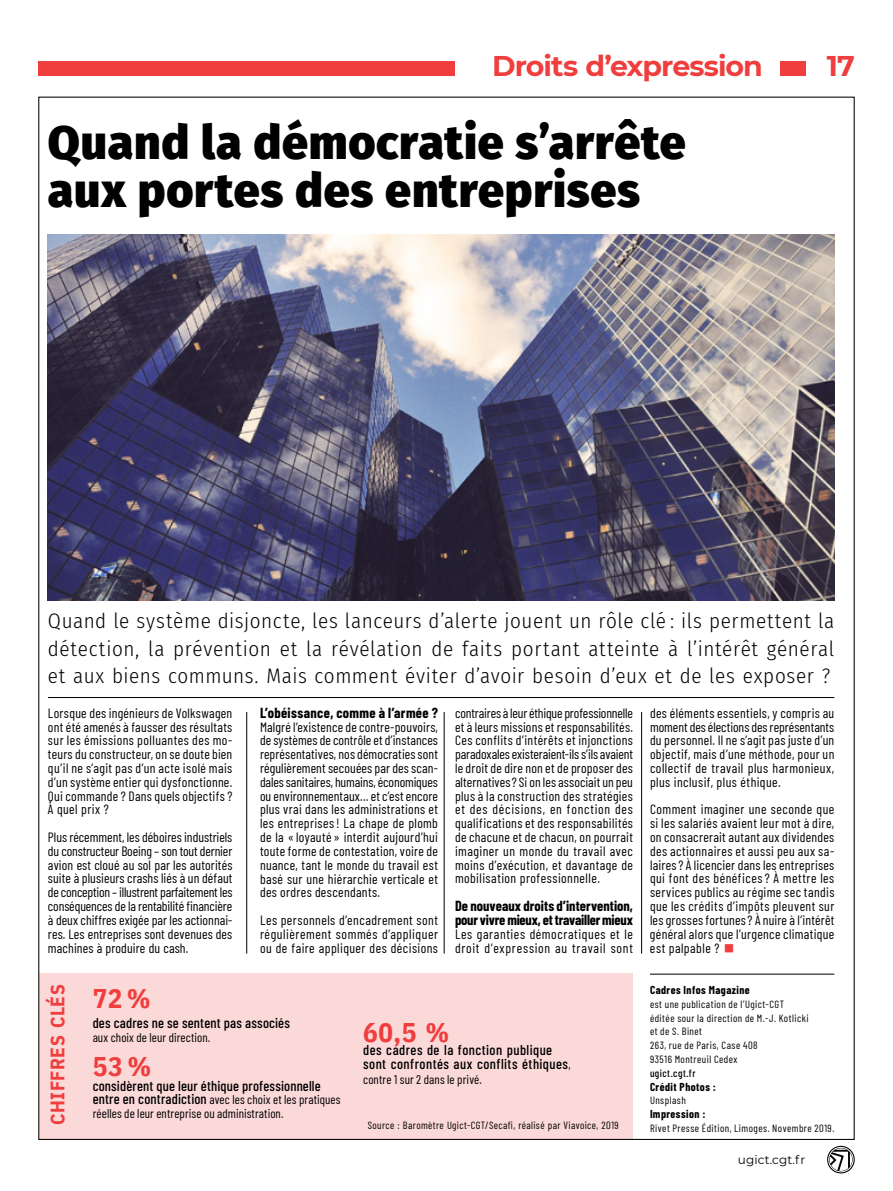
<style>
.page{position:relative;width:893px;height:1191px;background:#fff}
.page>*{position:absolute;margin:0;border:0;box-sizing:border-box;transform-origin:0 0}
.t1{font:900 46.5px/48.3px "Fira Sans";letter-spacing:.015em;color:#000}
.t2{font:700 28.5px "Montserrat";letter-spacing:-.03em;color:#f03e3e}
.t3{font:700 27px "IBM Plex Sans Cond";color:#f03e3e}
.t4{font:300 21px/27.6px "Fira Sans Condensed";letter-spacing:.03em;color:#000;text-align:justify}
.t5{font:700 19.5px "IBM Plex Sans Cond";letter-spacing:.025em;color:#f03e3e}
.t6{font:500 14.25px/13.8px "Barlow Condensed";letter-spacing:.02em;color:#000}
.t7{font:700 14.25px/13.8px "Barlow Condensed";color:#000}
.t8{font:700 14.25px "Barlow Condensed";letter-spacing:.025em;color:#000}
.t9{font:13.5px/13.8px "Barlow Condensed";letter-spacing:.03em;color:#000;text-align:justify}
.t10{font:13.5px/13.8px "Barlow Condensed";letter-spacing:.05em;color:#000}
.t11{font:12.6px/13.8px "Barlow Condensed";letter-spacing:.005em;color:#000}
.t12{font:12px "Montserrat";letter-spacing:.01em;color:#000}
.t13{font:700 11.25px "Barlow Condensed";letter-spacing:.04em;color:#000}
.t14{font:10.5px/13.8px "Barlow Condensed";letter-spacing:.045em;color:#000}
.t15{font:500 10.5px "Barlow Condensed";letter-spacing:.045em;color:#000}
.s1{font-weight:500;font-size:14.25px}
.s2{font-weight:400;font-size:12.6px}
.s3{font-family:"Montserrat";font-size:21px;color:#f03e3e}
</style>
<div class="page">
<div style="left:39px;top:973px;width:594px;height:165px;background:#fcd9d9"></div>
<img style="left:48px;top:235px;width:786px;height:366px">
<div style="left:38px;top:62px;width:417px;height:14px;background:#f03e3e"></div>
<div style="left:780px;top:62px;width:26px;height:14px;background:#f03e3e"></div>
<hr style="left:48px;top:697px;width:786px;height:1px;background:#000">
<hr style="left:246px;top:712px;width:1px;height:241px;background:#000">
<hr style="left:444px;top:712px;width:1px;height:241px;background:#000">
<hr style="left:641px;top:712px;width:1px;height:241px;background:#000">
<hr style="left:650px;top:973px;width:184px;height:1px;background:#000">
<div style="left:827px;top:1145px;width:28px;height:28px;border:3px solid #000;border-radius:50%"></div>
<svg style="left:827px;top:1148px;width:24px;height:26px"></svg>
<div style="left:828px;top:1147px;width:25px;height:25px;border:1px solid #fff;border-radius:50%"></div>
<h2 class="t2" style="left:492px;top:45px;width:272px">Droits d’expression</h2>
<h1 class="t1" style="left:48px;top:114px;width:639px">Quand la démocratie s’arrête aux portes des entreprises</h1>
<h2 class="t2" style="left:827px;top:45px;width:29px">17</h2>
<p class="t4" style="left:48px;top:607px;width:788px">Quand le système disjoncte, les lanceurs d’alerte jouent un rôle clé : ils permettent la détection, la prévention et la révélation de faits portant atteinte à l’intérêt général et aux biens communs. Mais comment éviter d’avoir besoin d’eux et de les exposer ?</p>
<p class="t9" style="left:48px;top:705px;width:186px">Lorsque des ingénieurs de Volkswagen ont été amenés à fausser des résultats sur les émissions polluantes des mo&shy;teurs du constructeur, on se doute bien qu’il ne s’agit pas d’un acte isolé mais d’un système entier qui dysfonctionne.<br>Qui commande ? Dans quels objectifs ?<br>À quel prix ?</p>
<p class="t9" style="left:48px;top:829px;width:186px">Plus récemment, les déboires industriels du constructeur Boeing – son tout dernier avion est cloué au sol par les autorités suite à plusieurs crashs liés à un défaut de conception – illustrent parfaitement les conséquences de la rentabilité financière à deux chiffres exigée par les actionnai&shy;res. Les entreprises sont devenues des machines à produire du cash.</p>
<p class="t8" style="left:260px;top:702px;width:179px">L’obéissance, comme à l’armée ?</p>
<p class="t9" style="left:260px;top:719px;width:180px">Malgré l’existence de contre-pouvoirs, de systèmes de contrôle et d’instances représentatives, nos démocraties sont régulièrement secouées par des scan&shy;dales sanitaires, humains, économiques ou environnementaux… et c’est encore plus vrai dans les administrations et les entreprises! La chape de plomb de la « loyauté » interdit aujourd’hui toute forme de contestation, voire de nuance, tant le monde du travail est basé sur une hiérarchie verticale et des ordres descendants.</p>
<p class="t9" style="left:260px;top:912px;width:179px">Les personnels d’encadrement sont régulièrement sommés d’appliquer ou de faire appliquer des décisions</p>
<p class="t9" style="left:455px;top:705px;width:180px">contraires à leur éthique professionnelle et à leurs missions et responsabilités.<br>Ces conflits d’intérêts et injonctions paradoxales existeraient-ils s’ils avaient le droit de dire non et de proposer des alternatives? Si on les associait un peu plus à la construction des stratégies et des décisions, en fonction des qualifications et des responsabilités de chacune et de chacun, on pourrait imaginer un monde du travail avec moins d’exécution, et davantage de mobilisation professionnelle.</p>
<p class="t7" style="left:455px;top:898px;width:179px">De nouveaux droits d’intervention, pour vivre mieux, et travailler mieux</p>
<p class="t10" style="left:455px;top:926px;width:179px">Les garanties démocratiques et le droit d’expression au travail sont</p>
<h3 class="t5" style="left:42px;top:1125px;width:142px;rotate:-90deg">Chiffres clés</h3>
<h3 class="t3" style="left:93px;top:977px;width:60px">72%</h3>
<p class="t6" style="left:93px;top:1015px;width:199px">des cadres ne se sentent pas associés</p>
<p class="t11" style="left:93px;top:1030px;width:119px">aux choix de leur direction.</p>
<h3 class="t3" style="left:93px;top:1044px;width:60px">53%</h3>
<p class="t6" style="left:93px;top:1077px;width:230px">considèrent que leur éthique professionnelle</p>
<p class="t11" style="left:93px;top:1092px;width:249px"><span class="s1">entre en contradiction</span> avec les choix et les pratiques réelles de leur entreprise ou administration.</p>
<h3 class="t3" style="left:363px;top:1010px;width:88px">60,5 %</h3>
<p class="t6" style="left:363px;top:1042px;width:209px">des cadres de la fonction publique sont confrontés aux conflits éthiques<span class="s2">,</span></p>
<p class="t11" style="left:363px;top:1071px;width:120px">contre 1 sur 2 dans le privé.</p>
<p class="t14" style="left:368px;top:1117px;width:252px">Source : Baromètre Ugict-CGT/Secafi, réalisé par Viavoice, 2019</p>
<p class="t9" style="left:650px;top:705px;width:186px">des éléments essentiels, y compris au moment des élections des représentants du personnel. Il ne s’agit pas juste d’un objectif, mais d’une méthode, pour un collectif de travail plus harmonieux, plus inclusif, plus éthique.</p>
<p class="t9" style="left:650px;top:801px;width:186px">Comment imaginer une seconde que si les salariés avaient leur mot à dire, on consacrerait autant aux dividendes des actionnaires et aussi peu aux sa&shy;laires? À licencier dans les entreprises qui font des bénéfices? À mettre les services publics au régime sec tandis que les crédits d’impôts pleuvent sur les grosses fortunes? À nuire à l’intérêt général alors que l’urgence climatique est palpable ? <span class="s3">■</span></p>
<p class="t13" style="left:650px;top:982px;width:101px">Cadres Infos Magazine</p>
<p class="t14" style="left:650px;top:996px;width:160px">est une publication de l’Ugict-CGT éditée sour la direction de M.-J. Kotlicki et de S. Binet<br>263, rue de Paris, Case 408<br>93516 Montreuil Cedex</p>
<p class="t15" style="left:650px;top:1065px;width:47px">ugict.cgt.fr</p>
<p class="t13" style="left:650px;top:1078px;width:68px">Crédit Photos :</p>
<p class="t14" style="left:650px;top:1093px;width:37px">Unsplash</p>
<p class="t13" style="left:650px;top:1106px;width:57px">Impression :</p>
<p class="t14" style="left:650px;top:1120px;width:186px">Rivet Presse Édition, Limoges. Novembre 2019.</p>
<p class="t12" style="left:738px;top:1151px;width:69px">ugict.cgt.fr</p>
</div>
